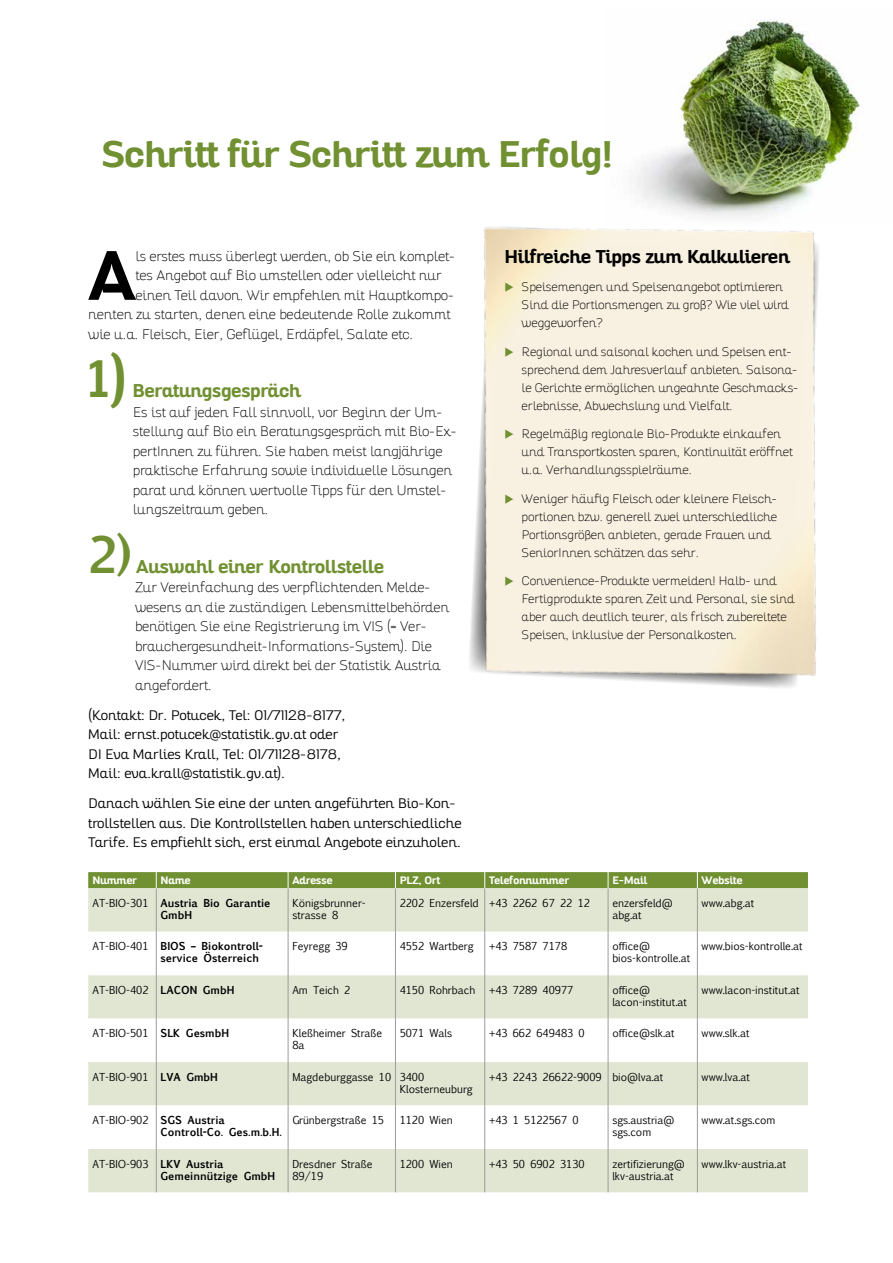
<style>
.page{position:relative;width:893px;height:1263px;background:#fff}
.page>*{position:absolute;margin:0;border:0;box-sizing:border-box;transform-origin:0 0}
.t1{font:700 67.95px "Altair";color:#000}
.t2{font:700 48px "Euphemia UCAS";color:#709031}
.t3{font:700 36px "Altair";color:#709031}
.t4{font:700 18px "Altair";color:#709031}
.t5{font:700 18px "Altair";color:#000}
.t6{font:100 13.5px/19.5px "Altair";color:#000}
.t7{font:300 13.5px/19.5px "Altair";color:#000}
.t8{font:100 12px/18px "Altair";color:#000}
.t9{font:10.5px/12px "Euphemia UCAS";color:#000}
.t10{font:700 10.5px/12px "Euphemia UCAS";color:#000}
.t11{font:700 10.5px "Altair";color:#fff}
.s1{font-family:"Altair"}
.s2{font-family:"Blickfang";font-weight:400;color:#709031}
.s3{font-weight:400}
.s4{font-weight:700}
</style>
<div class="page">
<img style="left:643px;top:20px;width:218px;height:146px">
<div style="left:88px;top:888px;width:720px;height:304px;background:#e1e6d3"></div>
<svg style="left:88px;top:932px;width:720px;height:217px"></svg>
<hr style="left:156px;top:888px;width:1px;height:44px;background:#9c9c9d">
<hr style="left:288px;top:888px;width:1px;height:44px;background:#9c9c9d">
<hr style="left:395px;top:888px;width:1px;height:44px;background:#9c9c9d">
<hr style="left:484px;top:888px;width:1px;height:44px;background:#9c9c9d">
<hr style="left:608px;top:888px;width:1px;height:44px;background:#9c9c9d">
<hr style="left:697px;top:888px;width:1px;height:44px;background:#9c9c9d">
<hr style="left:156px;top:932px;width:1px;height:43px;background:#9c9c9d">
<hr style="left:288px;top:932px;width:1px;height:43px;background:#9c9c9d">
<hr style="left:395px;top:932px;width:1px;height:43px;background:#9c9c9d">
<hr style="left:484px;top:932px;width:1px;height:43px;background:#9c9c9d">
<hr style="left:608px;top:932px;width:1px;height:43px;background:#9c9c9d">
<hr style="left:697px;top:932px;width:1px;height:43px;background:#9c9c9d">
<hr style="left:156px;top:975px;width:1px;height:43px;background:#9c9c9d">
<hr style="left:288px;top:975px;width:1px;height:43px;background:#9c9c9d">
<hr style="left:395px;top:975px;width:1px;height:43px;background:#9c9c9d">
<hr style="left:484px;top:975px;width:1px;height:43px;background:#9c9c9d">
<hr style="left:608px;top:975px;width:1px;height:43px;background:#9c9c9d">
<hr style="left:697px;top:975px;width:1px;height:43px;background:#9c9c9d">
<hr style="left:156px;top:1018px;width:1px;height:44px;background:#9c9c9d">
<hr style="left:288px;top:1018px;width:1px;height:44px;background:#9c9c9d">
<hr style="left:395px;top:1018px;width:1px;height:44px;background:#9c9c9d">
<hr style="left:484px;top:1018px;width:1px;height:44px;background:#9c9c9d">
<hr style="left:608px;top:1018px;width:1px;height:44px;background:#9c9c9d">
<hr style="left:697px;top:1018px;width:1px;height:44px;background:#9c9c9d">
<hr style="left:156px;top:1062px;width:1px;height:43px;background:#9c9c9d">
<hr style="left:288px;top:1062px;width:1px;height:43px;background:#9c9c9d">
<hr style="left:395px;top:1062px;width:1px;height:43px;background:#9c9c9d">
<hr style="left:484px;top:1062px;width:1px;height:43px;background:#9c9c9d">
<hr style="left:608px;top:1062px;width:1px;height:43px;background:#9c9c9d">
<hr style="left:697px;top:1062px;width:1px;height:43px;background:#9c9c9d">
<hr style="left:156px;top:1105px;width:1px;height:44px;background:#9c9c9d">
<hr style="left:288px;top:1105px;width:1px;height:44px;background:#9c9c9d">
<hr style="left:395px;top:1105px;width:1px;height:44px;background:#9c9c9d">
<hr style="left:484px;top:1105px;width:1px;height:44px;background:#9c9c9d">
<hr style="left:608px;top:1105px;width:1px;height:44px;background:#9c9c9d">
<hr style="left:697px;top:1105px;width:1px;height:44px;background:#9c9c9d">
<hr style="left:156px;top:1149px;width:1px;height:43px;background:#9c9c9d">
<hr style="left:288px;top:1149px;width:1px;height:43px;background:#9c9c9d">
<hr style="left:395px;top:1149px;width:1px;height:43px;background:#9c9c9d">
<hr style="left:484px;top:1149px;width:1px;height:43px;background:#9c9c9d">
<hr style="left:608px;top:1149px;width:1px;height:43px;background:#9c9c9d">
<hr style="left:697px;top:1149px;width:1px;height:43px;background:#9c9c9d">
<svg style="left:88px;top:872px;width:720px;height:16px;background:#729134"></svg>
<img style="left:469px;top:166px;width:357px;height:522px">
<h3 class="t3" style="left:102px;top:131px;width:512px">Schritt für Schritt zum Erfolg!</h3>
<h1 class="t1" style="left:88px;top:232px;width:48px">A</h1>
<p class="t6" style="left:135px;top:246px;width:321px">ls erstes muss überlegt werden, ob Sie ein komplet-</p>
<p class="t6" style="left:135px;top:266px;width:308px">tes Angebot auf Bio umstellen oder vielleicht nur</p>
<p class="t6" style="left:135px;top:285px;width:320px">einen Teil davon. Wir empfehlen mit Hauptkompo-</p>
<p class="t6" style="left:88px;top:305px;width:364px">nenten zu starten, denen eine bedeutende Rolle zukommt</p>
<p class="t6" style="left:88px;top:324px;width:326px">wie u.a. Fleisch, Eier, Geflügel, Erdäpfel, Salate etc.</p>
<h2 class="t2" style="left:88px;top:343px;width:41px">1<span class="s1">)</span></h2>
<h3 class="t4" style="left:133px;top:379px;width:170px">Beratungsgespräch</h3>
<p class="t6" style="left:133px;top:402px;width:325px">Es ist auf jeden Fall sinnvoll, vor Beginn der Um&shy;stellung auf Bio ein Beratungsgespräch mit Bio-Ex&shy;pertInnen zu führen. Sie haben meist langjährige praktische Erfahrung sowie individuelle Lösungen parat und können wertvolle Tipps für den Umstel&shy;lungszeitraum geben.</p>
<h2 class="t2" style="left:88px;top:518px;width:45px">2)</h2>
<h3 class="t4" style="left:136px;top:555px;width:250px">Auswahl einer Kontrollstelle</h3>
<p class="t6" style="left:135px;top:578px;width:316px">Zur Vereinfachung des verpflichtenden Melde&shy;wesens an die zuständigen Lebensmittelbehörden benötigen Sie eine Registrierung im VIS (= Ver&shy;brauchergesundheit-Informations-System). Die VIS-Nummer wird direkt bei der Statistik Austria angefordert.</p>
<p class="t7" style="left:88px;top:705px;width:259px">(Kontakt: Dr. Potucek, Tel: 01/71128-8177, Mail: ernst.potucek@statistik.gv.at oder DI Eva Marlies Krall, Tel: 01/71128-8178, Mail: eva.krall@statistik.gv.at).</p>
<p class="t7" style="left:88px;top:794px;width:375px">Danach wählen Sie eine der unten angeführten Bio-Kon&shy;trollstellen aus. Die Kontrollstellen haben unterschiedliche<br>Tarife. Es empfiehlt sich, erst einmal Angebote einzuholen.</p>
<h3 class="t5" style="left:505px;top:245px;width:287px">Hilfreiche Tipps zum Kalkulieren</h3>
<p class="t8" style="left:522px;top:278px;width:269px;text-indent:-17px"><span class="s2">F</span> Speisemengen und Speisenangebot optimieren<br>Sind die Portionsmengen zu groß? Wie viel wird weggeworfen?</p>
<p class="t8" style="left:522px;top:343px;width:278px;text-indent:-17px"><span class="s2">F</span> Regional und saisonal kochen und Speisen ent&shy;sprechend dem Jahresverlauf anbieten. Saisona&shy;le Gerichte ermöglichen ungeahnte Geschmacks&shy;erlebnisse, Abwechslung und Vielfalt.</p>
<p class="t8" style="left:522px;top:425px;width:273px;text-indent:-17px"><span class="s2">F</span> Regelmäßig regionale Bio-Produkte einkaufen und Transportkosten sparen, Kontinuität eröffnet u.a. Verhandlungsspielräume.</p>
<p class="t8" style="left:522px;top:490px;width:257px;text-indent:-17px"><span class="s2">F</span> Weniger häufig Fleisch oder kleinere Fleisch&shy;portionen bzw. generell zwei unterschiedliche Portionsgrößen anbieten, gerade Frauen und SeniorInnen schätzen das sehr.</p>
<p class="t8" style="left:522px;top:572px;width:274px;text-indent:-17px"><span class="s2">F</span> Convenience-Produkte vermeiden! Halb- und Fertigprodukte sparen Zeit und Personal, sie sind aber auch deutlich teurer, als frisch zubereitete Speisen, inklusive der Personalkosten.</p>
<p class="t11" style="left:92px;top:873px;width:46px">Nummer</p>
<p class="t11" style="left:161px;top:873px;width:32px">Name</p>
<p class="t11" style="left:292px;top:873px;width:42px">Adresse</p>
<p class="t11" style="left:400px;top:873px;width:42px">PLZ, Ort</p>
<p class="t11" style="left:489px;top:873px;width:82px">Telefonnummer</p>
<p class="t11" style="left:612px;top:873px;width:37px">E-Mail</p>
<p class="t11" style="left:702px;top:873px;width:42px">Website</p>
<p class="t10" style="left:161px;top:897px;width:112px;text-indent:-68px"><span class="s3">AT-BIO-301</span> Austria Bio Garantie<br>GmbH</p>
<p class="t9" style="left:292px;top:897px;width:75px">Königsbrunner&shy;strasse 8</p>
<p class="t9" style="left:400px;top:897px;width:192px">2202 Enzersfeld +43 2262 67 22 12</p>
<p class="t9" style="left:612px;top:897px;width:62px">enzersfeld@ abg.at</p>
<p class="t9" style="left:702px;top:897px;width:54px">www.abg.at</p>
<p class="t10" style="left:161px;top:940px;width:104px;text-indent:-68px"><span class="s3">AT-BIO-401</span> BIOS – Biokontroll&shy;service Österreich</p>
<p class="t9" style="left:292px;top:940px;width:57px">Feyregg 39</p>
<p class="t9" style="left:400px;top:940px;width:75px">4552 Wartberg</p>
<p class="t9" style="left:489px;top:940px;width:80px">+43 7587 7178</p>
<p class="t9" style="left:612px;top:940px;width:79px">office@ bios-kontrolle.at</p>
<p class="t9" style="left:702px;top:940px;width:103px">www.bios-kontrolle.at</p>
<p class="t9" style="left:92px;top:984px;width:143px">AT-BIO-402 <span class="s4">LACON GmbH</span></p>
<p class="t9" style="left:292px;top:984px;width:60px">Am Teich 2</p>
<p class="t9" style="left:400px;top:984px;width:77px">4150 Rohrbach</p>
<p class="t9" style="left:489px;top:984px;width:86px">+43 7289 40977</p>
<p class="t9" style="left:612px;top:984px;width:76px">office@ lacon-institut.at</p>
<p class="t9" style="left:702px;top:984px;width:100px">www.lacon-institut.at</p>
<p class="t9" style="left:92px;top:1027px;width:138px">AT-BIO-501 <span class="s4">SLK GesmbH</span></p>
<p class="t9" style="left:292px;top:1027px;width:91px">Kleßheimer Straße<br>8a</p>
<p class="t9" style="left:400px;top:1027px;width:54px">5071 Wals</p>
<p class="t9" style="left:489px;top:1027px;width:97px">+43 662 649483 0</p>
<p class="t9" style="left:612px;top:1027px;width:64px">office@slk.at</p>
<p class="t9" style="left:702px;top:1027px;width:49px">www.slk.at</p>
<p class="t9" style="left:92px;top:1071px;width:127px">AT-BIO-901 <span class="s4">LVA GmbH</span></p>
<p class="t9" style="left:400px;top:1071px;width:75px;text-indent:-107px">Magdeburggasse 10 3400<br>Klosterneuburg</p>
<p class="t9" style="left:489px;top:1071px;width:176px">+43 2243 26622-9009 bio@lva.at</p>
<p class="t9" style="left:702px;top:1071px;width:50px">www.lva.at</p>
<p class="t10" style="left:161px;top:1114px;width:123px;text-indent:-68px"><span class="s3">AT-BIO-902</span> SGS Austria<br>Controll-Co. Ges.m.b.H.</p>
<p class="t9" style="left:292px;top:1114px;width:93px">Grünbergstraße 15</p>
<p class="t9" style="left:400px;top:1114px;width:55px">1120 Wien</p>
<p class="t9" style="left:489px;top:1114px;width:91px">+43 1 5122567 0</p>
<p class="t9" style="left:612px;top:1114px;width:64px">sgs.austria@ sgs.com</p>
<p class="t9" style="left:702px;top:1114px;width:75px">www.at.sgs.com</p>
<p class="t10" style="left:161px;top:1157px;width:116px;text-indent:-68px"><span class="s3">AT-BIO-903</span> LKV Austria<br>Gemeinnützige GmbH</p>
<p class="t9" style="left:292px;top:1158px;width:82px">Dresdner Straße<br>89/19</p>
<p class="t9" style="left:400px;top:1158px;width:55px">1200 Wien</p>
<p class="t9" style="left:489px;top:1158px;width:97px">+43 50 6902 3130</p>
<p class="t9" style="left:612px;top:1158px;width:74px">zertifizierung@ lkv-austria.at</p>
<p class="t9" style="left:702px;top:1158px;width:86px">www.lkv-austria.at</p>
</div>
